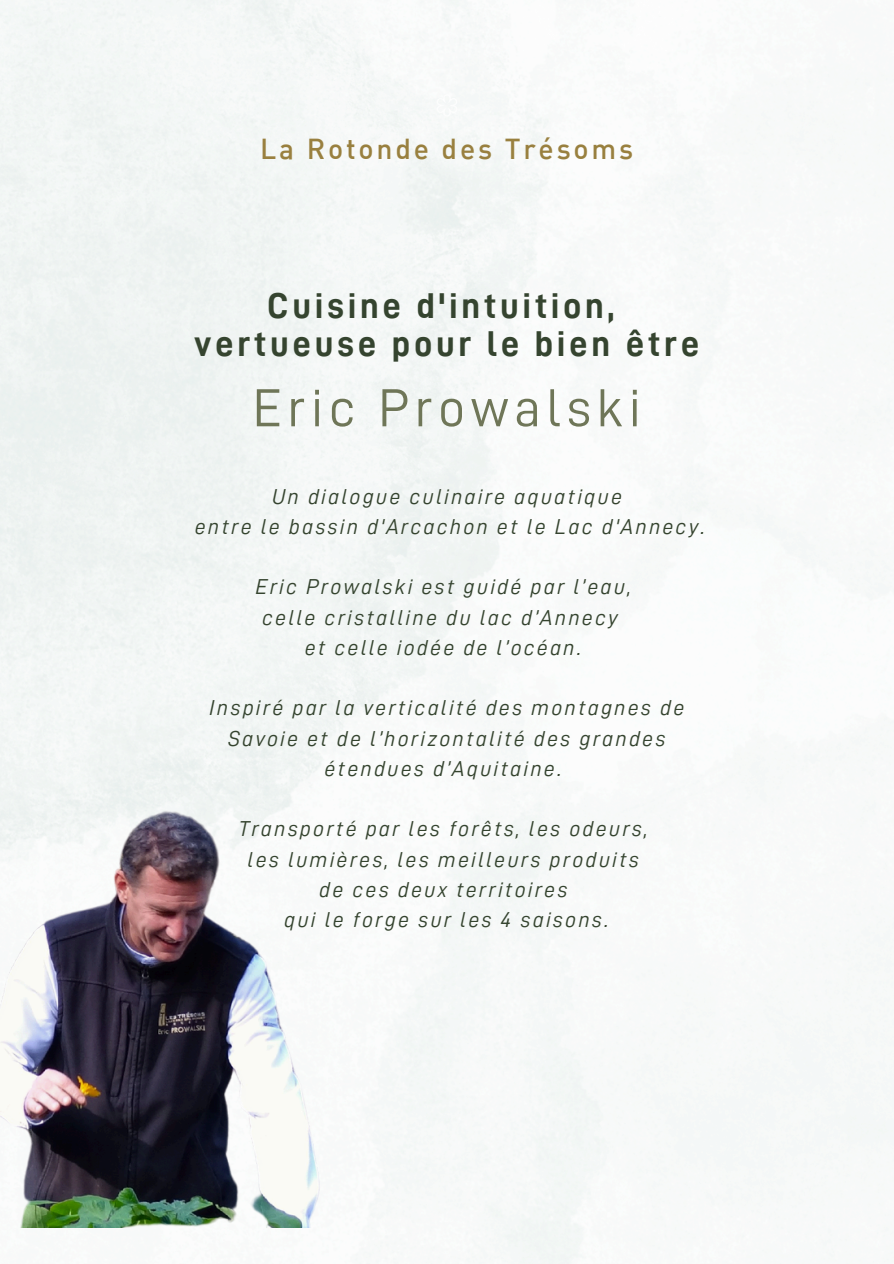
<style>
.page{position:relative;width:894px;height:1264px;background:#fff}
.page>*{position:absolute;margin:0;border:0;box-sizing:border-box;transform-origin:0 0}
.t1{font:53.7px "D DIN";letter-spacing:.1em;color:#6f7658}
.t2{font:36px/38.4px "D DIN Bold";letter-spacing:.1em;color:#35442f;text-align:center}
.t3{font:500 28.2px "DIN";letter-spacing:.1em;color:#99803f}
.t4{font:21.75px/30.3px "D DIN Italic";letter-spacing:.1em;color:#35442f;text-align:center}
</style>
<div class="page">
<img style="left:0;top:0;width:893px;height:1263px">
<img style="left:0;top:427px;width:322px;height:800px">
<img style="left:428px;top:85px;width:37px;height:41px">
<p class="t3" style="left:260px;top:131px;width:374px">La Rotonde des Trésoms</p>
<p class="t2" style="left:194px;top:287px;width:506px">Cuisine d'intuition, vertueuse pour le bien être</p>
<p class="t1" style="left:252px;top:381px;width:390px">Eric Prowalski</p>
<h2 class="t4" style="left:271px;top:481px;width:351px">Un dialogue culinaire aquatique</h2>
<h1 class="t4" style="left:195px;top:511px;width:512px">entre le bassin d'Arcachon et le Lac d'Annecy.</h1>
<p class="t4" style="left:255px;top:572px;width:377px">Eric Prowalski est guidé par l’eau,</p>
<p class="t4" style="left:262px;top:602px;width:357px">celle cristalline du lac d’Annecy</p>
<p class="t4" style="left:304px;top:632px;width:279px">et celle iodée de l’océan.</p>
<p class="t4" style="left:209px;top:693px;width:476px">Inspiré par la verticalité des montagnes de<br>Savoie et de l’horizontalité des grandes étendues d’Aquitaine.</p>
<p class="t4" style="left:239px;top:814px;width:410px">Transporté par les forêts, les odeurs,</p>
<p class="t4" style="left:247px;top:844px;width:393px">les lumières, les meilleurs produits</p>
<p class="t4" style="left:319px;top:874px;width:250px">de ces deux territoires</p>
<p class="t4" style="left:284px;top:904px;width:326px">qui le forge sur les 4 saisons.</p>
</div>
